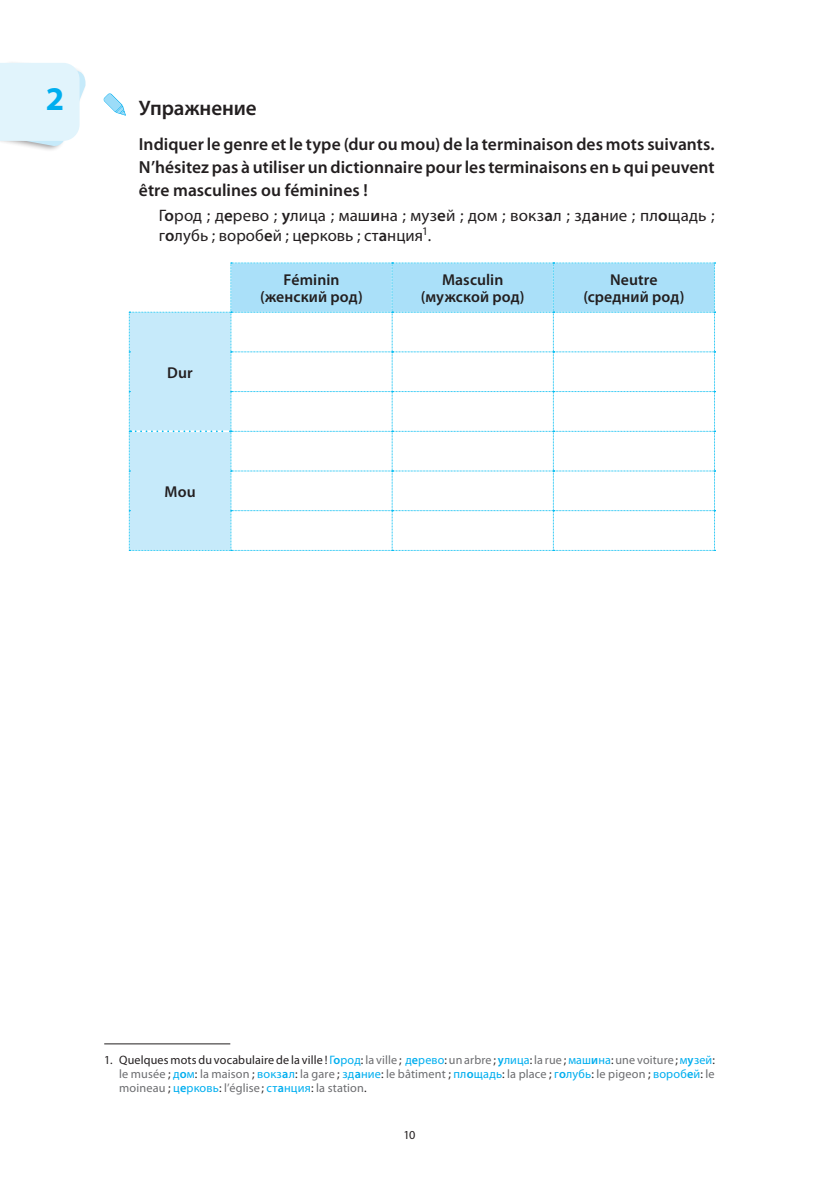
<style>
.page{position:relative;width:819px;height:1191px;background:#fff}
.page>*{position:absolute;margin:0;border:0;box-sizing:border-box;transform-origin:0 0}
.t1{font:700 33.25px "Myriad Pro";color:#00aeef}
.t2{font:600 21px "Myriad Pro";letter-spacing:-.005em;color:#231f20}
.t3{font:600 17.5px/22.8px "Myriad Pro";color:#231f20;text-align:justify}
.t4{font:16.62px/20.1px "Myriad Pro";letter-spacing:.005em;color:#231f20}
.t5{font:600 15.75px/17.5px "Myriad Pro";letter-spacing:.005em;color:#231f20;text-align:center}
.t6{font:12.25px/14px "Myriad Pro";letter-spacing:.015em;color:#6c6d70;text-align:justify}
.t7{font:12.25px "Myriad Pro";color:#231f20}
.s1{font-weight:600}
.s2{color:#231f20}
.s3{color:#00aeef}
.s4{font-weight:600;color:#00aeef}
</style>
<div class="page">
<div style="left:0;top:61px;width:86px;height:91px;background:#231f20;opacity:.45"></div>
<svg style="left:0;top:63px;width:86px;height:85px;background:#e3f3fb"></svg>
<svg style="left:129px;top:263px;width:586px;height:288px"></svg>
<hr style="left:104px;top:1043px;width:126px;height:1px;background:#231f20">
<h1 class="t1" style="left:46px;top:77px;width:20px">2</h1>
<h2 class="t2" style="left:139px;top:95px;width:119px">Упражнение</h2>
<h3 class="t3" style="left:139px;top:132px;width:577px">Indiquer le genre et le type (dur ou mou) de la terminaison des mots suivants.<br>N’hésitez pas à utiliser un dictionnaire pour les terminaisons en ь qui peuvent être masculines ou féminines !</h3>
<h3 class="t4" style="left:159px;top:205px;width:557px">Г<span class="s1">о</span>род ; д<span class="s1">е</span>рево ; <span class="s1">у</span>лица ; маш<span class="s1">и</span>на ; муз<span class="s1">е</span>й ; дом ; вокз<span class="s1">а</span>л ; зд<span class="s1">а</span>ние ; пл<span class="s1">о</span>щадь ; г<span class="s1">о</span>лубь ; вороб<span class="s1">е</span>й ; ц<span class="s1">е</span>рковь ; ст<span class="s1">а</span>нция<sup>1</sup>.</h3>
<p class="t5" style="left:260px;top:270px;width:104px">Féminin (женский род)</p>
<p class="t5" style="left:421px;top:270px;width:105px">Masculin (мужской род)</p>
<p class="t5" style="left:583px;top:270px;width:103px">Neutre (средний род)</p>
<p class="t5" style="left:167px;top:363px;width:27px">Dur</p>
<p class="t5" style="left:164px;top:482px;width:33px">Mou</p>
<p class="t6" style="left:119px;top:1052px;width:597px;text-indent:-15px"><span class="s2">1. Quelques mots du vocabulaire de la ville !</span> <span class="s3">Г</span><span class="s4">о</span><span class="s3">род</span><span class="s2">:</span> la ville <span class="s2">;</span> <span class="s3">д</span><span class="s4">е</span><span class="s3">рево</span><span class="s2">:</span> un arbre <span class="s2">;</span> <span class="s4">у</span><span class="s3">лица</span><span class="s2">:</span> la rue <span class="s2">;</span> <span class="s3">маш</span><span class="s4">и</span><span class="s3">на</span><span class="s2">:</span> une voiture<span class="s2">;</span> <span class="s3">м</span><span class="s4">у</span><span class="s3">зей</span><span class="s2">: </span>le musée <span class="s2">;</span> <span class="s3">д</span><span class="s4">о</span><span class="s3">м</span><span class="s2">:</span> la maison <span class="s2">;</span> <span class="s3">вокз</span><span class="s4">а</span><span class="s3">л</span><span class="s2">:</span> la gare <span class="s2">;</span> <span class="s3">зд</span><span class="s4">а</span><span class="s3">ние</span><span class="s2">:</span> le bâtiment <span class="s2">;</span> <span class="s3">пл</span><span class="s4">о</span><span class="s3">щадь</span><span class="s2">:</span> la place <span class="s2">;</span> <span class="s3">г</span><span class="s4">о</span><span class="s3">лубь</span><span class="s2">:</span> le pigeon <span class="s2">;</span> <span class="s3">вороб</span><span class="s4">е</span><span class="s3">й</span><span class="s2">:</span> le moineau <span class="s2">;</span> <span class="s3">ц</span><span class="s4">е</span><span class="s3">рковь</span><span class="s2">:</span> l’église<span class="s2">;</span> <span class="s3">ст</span><span class="s4">а</span><span class="s3">нция</span><span class="s2">:</span> la station<span class="s2">.</span></p>
<p class="t7" style="left:403px;top:1127px;width:14px">10</p>
</div>
